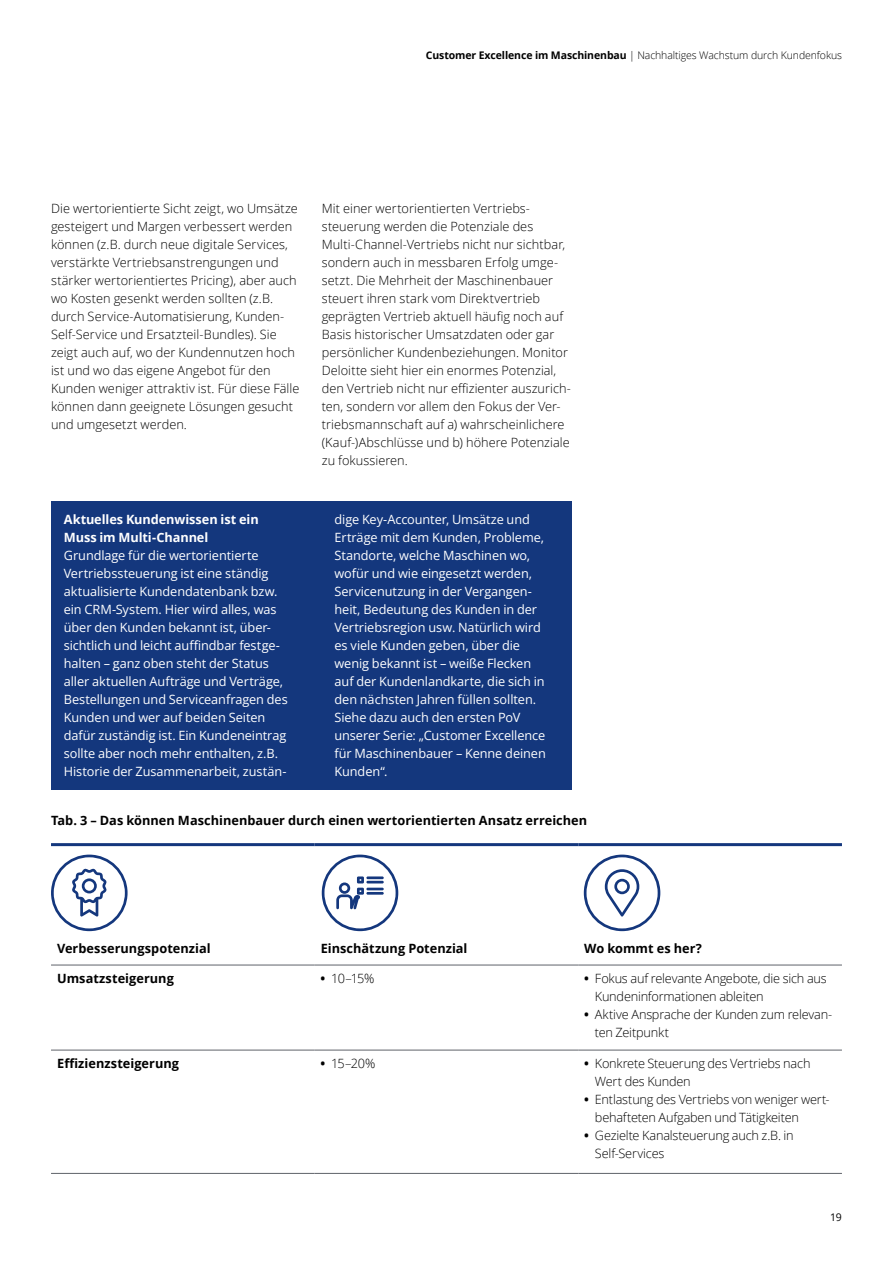
<style>
.page{position:relative;width:893px;height:1263px;background:#fff}
.page>*{position:absolute;margin:0;border:0;box-sizing:border-box;transform-origin:0 0}
.t1{font:300 12.75px/18px "Open Sans";color:#000}
.t2{font:12.75px/18px "Open Sans";letter-spacing:-.005em;color:#fff}
.t3{font:700 12.75px "Open Sans";letter-spacing:.005em;color:#000}
.t4{font:300 12.75px/18px "Open Sans";letter-spacing:-.02em;color:#000}
.t5{font:700 12.75px/18px "Open Sans";letter-spacing:-.005em;color:#fff}
.t6{font:300 10.5px "Open Sans";letter-spacing:-.01em;color:#000}
.t7{font:10.5px "Open Sans";color:#000}
.s1{font-weight:700}
</style>
<div class="page">
<div style="left:51px;top:501px;width:520px;height:288px;background:#14377d"></div>
<hr style="left:51px;top:1173px;width:264px;height:1px;background:#5f636a">
<hr style="left:315px;top:1173px;width:263px;height:1px;background:#5f636a">
<hr style="left:578px;top:1173px;width:264px;height:1px;background:#5f636a">
<hr style="left:51px;top:965px;width:264px;height:1px;background:#5f636a">
<hr style="left:315px;top:965px;width:263px;height:1px;background:#5f636a">
<hr style="left:578px;top:965px;width:264px;height:1px;background:#5f636a">
<hr style="left:51px;top:1050px;width:264px;height:1px;background:#5f636a">
<hr style="left:315px;top:1050px;width:263px;height:1px;background:#5f636a">
<hr style="left:578px;top:1050px;width:264px;height:1px;background:#5f636a">
<hr style="left:51px;top:843px;width:264px;height:3px;background:#14377d">
<hr style="left:315px;top:843px;width:263px;height:3px;background:#14377d">
<hr style="left:578px;top:843px;width:264px;height:3px;background:#14377d">
<svg style="left:51px;top:855px;width:77px;height:76px"></svg>
<svg style="left:322px;top:855px;width:76px;height:76px"></svg>
<svg style="left:584px;top:855px;width:76px;height:76px"></svg>
<p class="t6" style="left:426px;top:48px;width:418px"><span class="s1">Customer Excellence im Maschinenbau</span> | Nachhaltiges Wachstum durch Kundenfokus</p>
<p class="t1" style="left:51px;top:199px;width:250px">Die wertorientierte Sicht zeigt, wo Umsätze gesteigert und Margen verbessert werden können (z.B. durch neue digitale Services, verstärkte Vertriebsanstrengungen und stärker wertorientiertes Pricing), aber auch wo Kosten gesenkt werden sollten (z.B. durch Service-Automatisierung, Kunden-Self-Service und Ersatzteil-Bundles). Sie zeigt auch auf, wo der Kundennutzen hoch ist und wo das eigene Angebot für den Kunden weniger attraktiv ist. Für diese Fälle können dann geeignete Lösungen gesucht und umgesetzt werden.</p>
<p class="t1" style="left:322px;top:199px;width:251px">Mit einer wertorientierten Vertriebs&shy;steuerung werden die Potenziale des Multi-Channel-Vertriebs nicht nur sichtbar, sondern auch in messbaren Erfolg umge&shy;setzt. Die Mehrheit der Maschinenbauer steuert ihren stark vom Direktvertrieb geprägten Vertrieb aktuell häufig noch auf Basis historischer Umsatzdaten oder gar persönlicher Kundenbeziehungen. Monitor Deloitte sieht hier ein enormes Potenzial, den Vertrieb nicht nur effizienter auszurich&shy;ten, sondern vor allem den Fokus der Ver&shy;triebsmannschaft auf a) wahrscheinlichere (Kauf-)Abschlüsse und b) höhere Potenziale zu fokussieren.</p>
<p class="t2" style="left:334px;top:510px;width:213px">dige Key-Accounter, Umsätze und<br>Erträge mit dem Kunden, Probleme,<br>Standorte, welche Maschinen wo, wofür und wie eingesetzt werden,<br>Servicenutzung in der Vergangen&shy;heit, Bedeutung des Kunden in der<br>Vertriebsregion usw. Natürlich wird es viele Kunden geben, über die wenig bekannt ist – weiße Flecken auf der Kundenlandkarte, die sich in den nächsten Jahren füllen sollten.<br>Siehe dazu auch den ersten PoV unserer Serie: „Customer Excellence für Maschinenbauer – Kenne deinen<br>Kunden“.</p>
<p class="t3" style="left:51px;top:811px;width:538px">Tab. 3 – Das können Maschinenbauer durch einen wertorientierten Ansatz erreichen</p>
<p class="t5" style="left:64px;top:510px;width:196px">Aktuelles Kundenwissen ist ein<br>Muss im Multi-Channel</p>
<p class="t2" style="left:64px;top:546px;width:225px">Grundlage für die wertorientierte Vertriebssteuerung ist eine ständig aktualisierte Kundendatenbank bzw. ein CRM-System. Hier wird alles, was über den Kunden bekannt ist, über&shy;sichtlich und leicht auffindbar festge&shy;halten – ganz oben steht der Status aller aktuellen Aufträge und Verträge, Bestellungen und Serviceanfragen des Kunden und wer auf beiden Seiten dafür zuständig ist. Ein Kundeneintrag sollte aber noch mehr enthalten, z.B.<br>Historie der Zusammenarbeit, zustän-</p>
<p class="t3" style="left:57px;top:939px;width:155px">Verbesserungspotenzial</p>
<p class="t3" style="left:321px;top:939px;width:148px">Einschätzung Potenzial</p>
<p class="t3" style="left:584px;top:939px;width:119px">Wo kommt es her?</p>
<p class="t3" style="left:57px;top:970px;width:118px">Umsatzsteigerung</p>
<p class="t1" style="left:321px;top:969px;width:55px"><span class="s1">•</span> 10–15%</p>
<p class="t4" style="left:595px;top:969px;width:233px;text-indent:-11px"><span class="s1">•</span> Fokus auf relevante Angebote, die sich aus<br>Kundeninformationen ableiten</p>
<p class="t1" style="left:595px;top:1005px;width:239px;text-indent:-11px"><span class="s1">•</span> Aktive Ansprache der Kunden zum relevan&shy;ten Zeitpunkt</p>
<p class="t3" style="left:57px;top:1055px;width:124px">Effizienzsteigerung</p>
<p class="t1" style="left:321px;top:1054px;width:56px"><span class="s1">•</span> 15–20%</p>
<p class="t4" style="left:595px;top:1054px;width:217px;text-indent:-11px"><span class="s1">•</span> Konkrete Steuerung des Vertriebs nach<br>Wert des Kunden</p>
<p class="t1" style="left:595px;top:1090px;width:236px;text-indent:-11px"><span class="s1">•</span> Entlastung des Vertriebs von weniger wert&shy;behafteten Aufgaben und Tätigkeiten</p>
<p class="t4" style="left:595px;top:1126px;width:200px;text-indent:-11px"><span class="s1">•</span> Gezielte Kanalsteuerung auch z.B. in<br>Self-Services</p>
<p class="t7" style="left:830px;top:1210px;width:13px">19</p>
</div>
